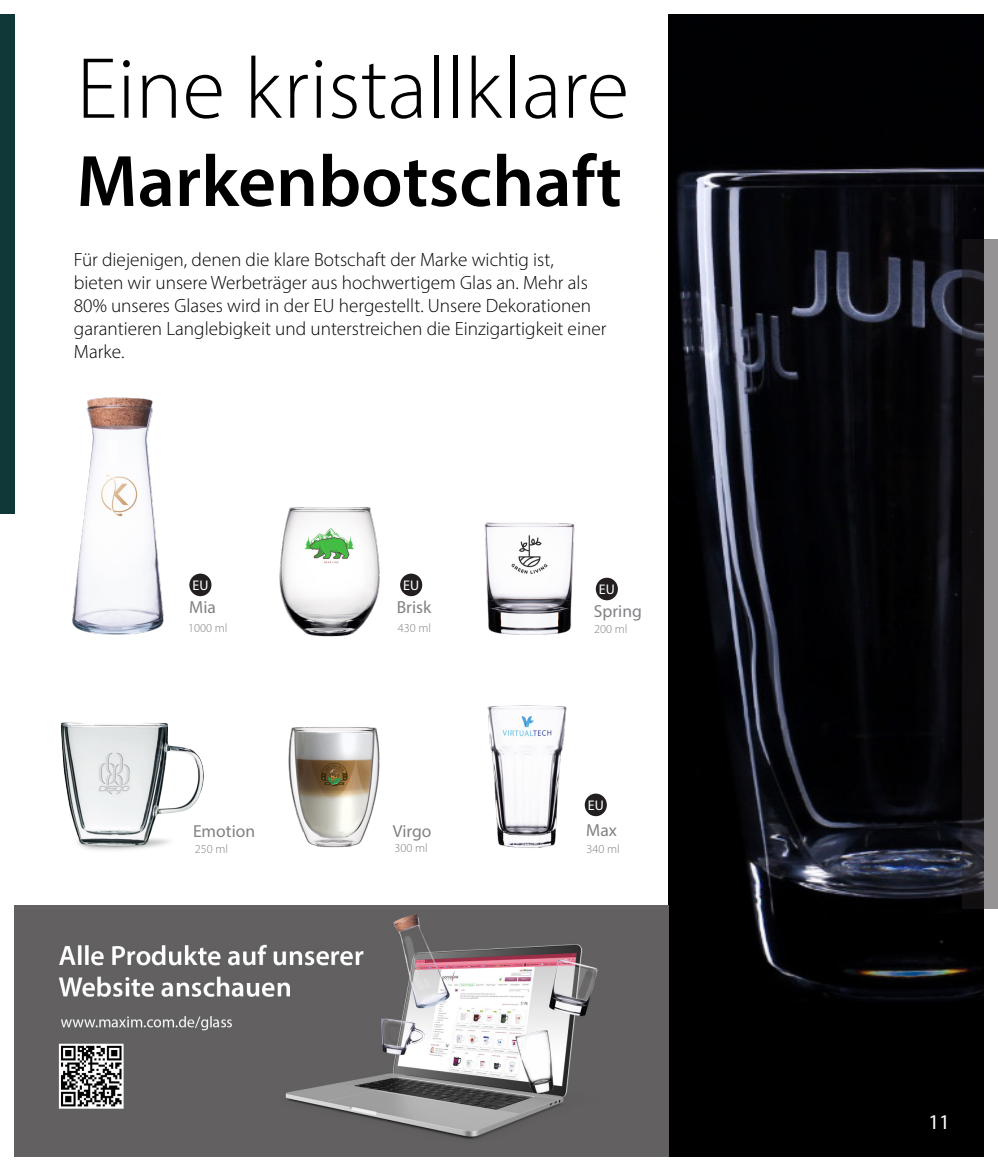
<style>
.page{position:relative;width:998px;height:1171px;background:#fff}
.page>*{position:absolute;margin:0;border:0;box-sizing:border-box;transform-origin:0 0}
.t1{font:300 87.5px "Myriad Pro";color:#000001}
.t2{font:600 73.5px "Myriad Pro";color:#000001}
.t3{font:21px "Myriad Pro";color:#fff}
.t4{font:300 19.25px/23.1px "Myriad Pro";color:#000001}
.t5{font:17.5px "Myriad Pro";color:#808285}
.t6{font:14px "Myriad Pro";color:#fff}
.t7{font:300 12.25px "Myriad Pro";color:#808285}
</style>
<div class="page">
<img style="left:668px;top:15px;width:314px;height:1141px">
<img style="left:15px;top:905px;width:653px;height:251px">
<img style="left:61px;top:722px;width:143px;height:128px">
<img style="left:288px;top:727px;width:92px;height:121px">
<div style="left:0;top:15px;width:15px;height:498px;background:#103838"></div>
<svg style="left:961px;top:239px;width:36px;height:669px;background:#3d3c3e"></svg>
<img style="left:279px;top:508px;width:101px;height:129px">
<div style="left:189px;top:573px;width:22px;height:23px;background:#231f20;border-radius:50%"></div>
<div style="left:595px;top:578px;width:22px;height:22px;background:#231f20;border-radius:50%"></div>
<div style="left:584px;top:793px;width:22px;height:23px;background:#231f20;border-radius:50%"></div>
<div style="left:400px;top:573px;width:22px;height:23px;background:#231f20;border-radius:50%"></div>
<img style="left:72px;top:397px;width:92px;height:238px">
<img style="left:484px;top:522px;width:91px;height:113px">
<img style="left:487px;top:705px;width:80px;height:143px">
<p class="t1" style="left:76px;top:36px;width:554px">Eine kristallklare</p>
<p class="t2" style="left:76px;top:134px;width:546px">Markenbotschaft</p>
<p class="t4" style="left:74px;top:247px;width:534px">Für diejenigen, denen die klare Botschaft der Marke wichtig ist, bieten wir unsere Werbeträger aus hochwertigem Glas an. Mehr als 80% unseres Glases wird in der EU hergestellt. Unsere Dekorationen garantieren Langlebigkeit und unterstreichen die Einzigartigkeit einer Marke.</p>
<p class="t6" style="left:192px;top:577px;width:17px">EU</p>
<p class="t6" style="left:598px;top:581px;width:17px">EU</p>
<p class="t6" style="left:403px;top:577px;width:17px">EU</p>
<p class="t5" style="left:189px;top:597px;width:28px">Mia</p>
<p class="t5" style="left:396px;top:596px;width:36px">Brisk</p>
<p class="t5" style="left:593px;top:600px;width:49px">Spring</p>
<p class="t7" style="left:188px;top:621px;width:41px">1000 ml</p>
<p class="t7" style="left:397px;top:621px;width:35px">430 ml</p>
<p class="t7" style="left:594px;top:622px;width:35px">200 ml</p>
<p class="t6" style="left:587px;top:797px;width:17px">EU</p>
<p class="t5" style="left:193px;top:820px;width:64px">Emotion</p>
<p class="t7" style="left:195px;top:841px;width:35px">250 ml</p>
<p class="t5" style="left:393px;top:820px;width:40px">Virgo</p>
<p class="t5" style="left:586px;top:819px;width:32px">Max</p>
<p class="t7" style="left:394px;top:841px;width:35px">300 ml</p>
<p class="t7" style="left:586px;top:841px;width:35px">340 ml</p>
<p class="t3" style="left:928px;top:1108px;width:23px">11</p>
</div>
